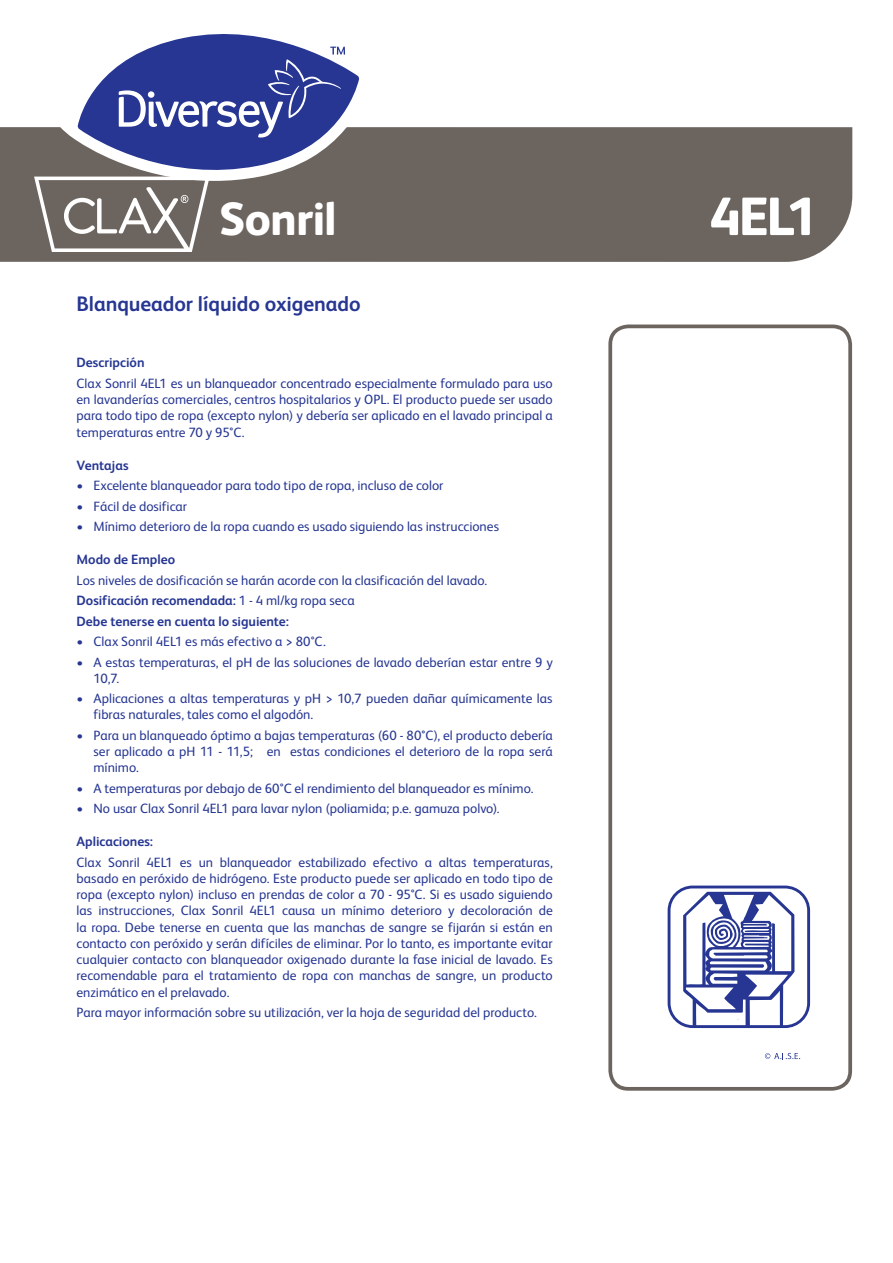
<style>
.page{position:relative;width:893px;height:1263px;background:#fff}
.page>*{position:absolute;margin:0;border:0;box-sizing:border-box;transform-origin:0 0}
.t1{font:800 54px "FS Albert Pro";color:#fff}
.t2{font:800 46.5px "FS Albert Pro";letter-spacing:-.02em;color:#fff}
.Subtitulo{font:700 21px "FS Albert Pro";letter-spacing:-.005em;color:#263692}
.Maintext{font:13.5px/16.2px "FS Albert Pro";color:#263692;text-align:justify}
.Maintext-2{font:700 13.5px "FS Albert Pro";color:#263692}
.Subheads{font:700 13.5px "FS Albert Pro";color:#263692}
.s1{font-weight:400}
</style>
<div class="page">
<div style="left:0;top:127px;width:852px;height:135px;background:#6c655f"></div>
<svg style="left:34px;top:177px;width:176px;height:75px"></svg>
<svg style="left:608px;top:324px;width:244px;height:767px"></svg>
<svg style="left:668px;top:885px;width:142px;height:143px"></svg>
<svg style="left:58px;top:78px;width:316px;height:103px"></svg>
<svg style="left:78px;top:34px;width:281px;height:148px"></svg>
<svg style="left:119px;top:47px;width:226px;height:91px;background:#4a58a4"></svg>
<p class="t2" style="left:219px;top:183px;width:119px">Sonril</p>
<p class="Subtitulo" style="left:77px;top:289px;width:286px">Blanqueador líquido oxigenado</p>
<p class="Subheads" style="left:77px;top:353px;width:70px">Descripción</p>
<p class="Maintext" style="left:77px;top:374px;width:478px">Clax Sonril 4EL1 es un blanqueador concentrado especialmente formulado para uso en lavanderías comerciales, centros hospitalarios y OPL. El producto puede ser usado para todo tipo de ropa (excepto nylon) y debería ser aplicado en el lavado principal a temperaturas entre 70 y 95°C.</p>
<p class="Subheads" style="left:77px;top:456px;width:54px">Ventajas</p>
<p class="Maintext" style="left:77px;top:476px;width:369px">• Excelente blanqueador para todo tipo de ropa, incluso de color</p>
<p class="Maintext" style="left:77px;top:497px;width:112px">• Fácil de dosificar</p>
<p class="Maintext" style="left:77px;top:517px;width:424px">• Mínimo deterioro de la ropa cuando es usado siguiendo las instrucciones</p>
<p class="Subheads" style="left:77px;top:550px;width:100px">Modo de Empleo</p>
<p class="Maintext" style="left:77px;top:571px;width:412px">Los niveles de dosificación se harán acorde con la clasificación del lavado.</p>
<p class="Maintext-2" style="left:77px;top:591px;width:280px">Dosificación recomendada: <span class="s1">1 - 4 ml/kg ropa seca</span></p>
<p class="Maintext-2" style="left:77px;top:611px;width:214px">Debe tenerse en cuenta lo siguiente:</p>
<p class="Maintext" style="left:77px;top:632px;width:251px">• Clax Sonril 4EL1 es más efectivo a &gt; 80°C.</p>
<p class="Maintext" style="left:94px;top:653px;width:461px;text-indent:-17px">• A estas temperaturas, el pH de las soluciones de lavado deberían estar entre 9 y<br>10,7.</p>
<p class="Maintext" style="left:94px;top:689px;width:461px;text-indent:-17px">• Aplicaciones a altas temperaturas y pH &gt; 10,7 pueden dañar químicamente las fibras naturales, tales como el algodón.</p>
<p class="Maintext" style="left:94px;top:726px;width:461px;text-indent:-17px">• Para un blanqueado óptimo a bajas temperaturas (60 - 80°C), el producto debería ser aplicado a pH 11 - 11,5; en estas condiciones el deterioro de la ropa será mínimo.</p>
<p class="Maintext" style="left:77px;top:779px;width:459px">• A temperaturas por debajo de 60°C el rendimiento del blanqueador es mínimo.</p>
<p class="Maintext" style="left:77px;top:799px;width:425px">• No usar Clax Sonril 4EL1 para lavar nylon (poliamida; p.e. gamuza polvo).</p>
<p class="Subheads" style="left:77px;top:832px;width:78px">Aplicaciones:</p>
<p class="Maintext" style="left:77px;top:853px;width:478px">Clax Sonril 4EL1 es un blanqueador estabilizado efectivo a altas temperaturas, basado en peróxido de hidrógeno. Este producto puede ser aplicado en todo tipo de ropa (excepto nylon) incluso en prendas de color a 70 - 95°C. Si es usado siguiendo las instrucciones, Clax Sonril 4EL1 causa un mínimo deterioro y decoloración de la ropa. Debe tenerse en cuenta que las manchas de sangre se fijarán si están en contacto con peróxido y serán difíciles de eliminar. Por lo tanto, es importante evitar cualquier contacto con blanqueador oxigenado durante la fase inicial de lavado. Es recomendable para el tratamiento de ropa con manchas de sangre, un producto enzimático en el prelavado.</p>
<p class="Maintext" style="left:77px;top:1003px;width:462px">Para mayor información sobre su utilización, ver la hoja de seguridad del producto.</p>
<p class="t1" style="left:710px;top:174px;width:108px">4EL1</p>
</div>
